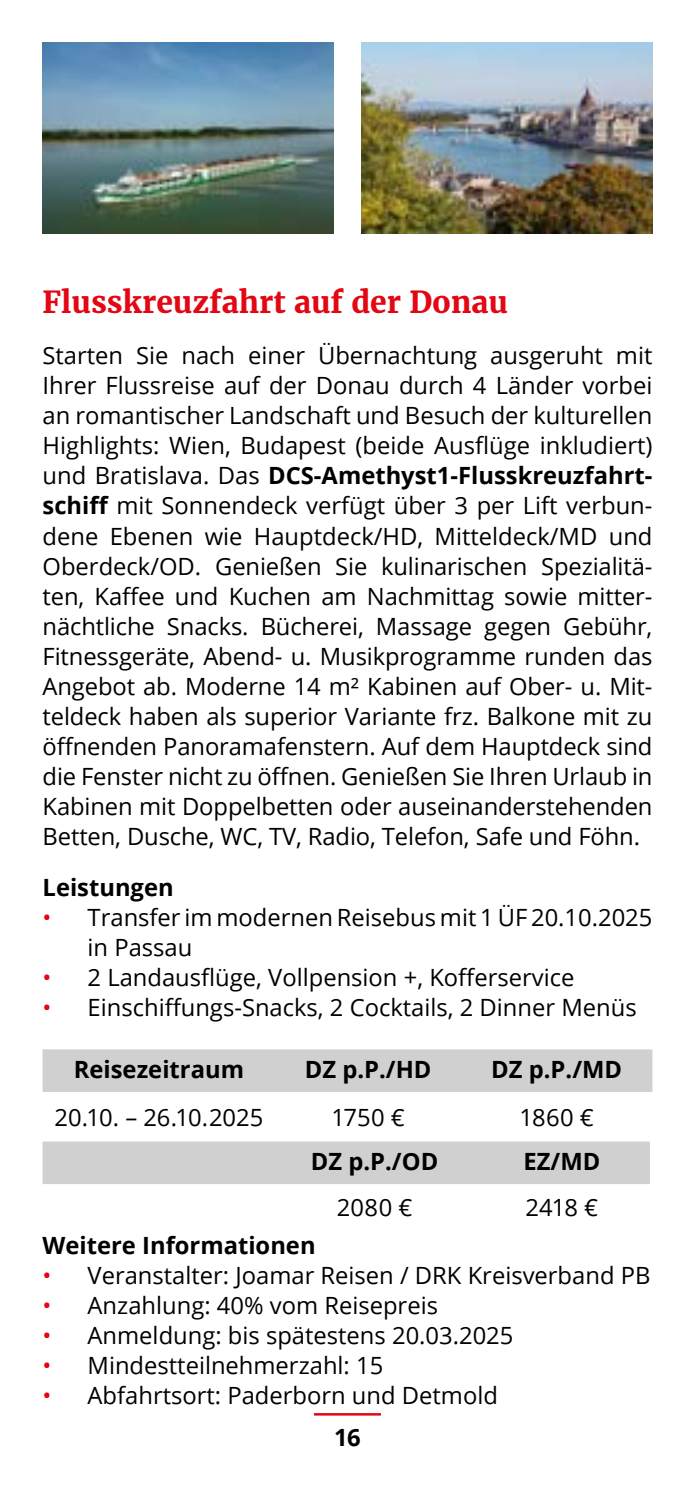
<style>
.page{position:relative;width:695px;height:1489px;background:#fff}
.page>*{position:absolute;margin:0;border:0;box-sizing:border-box;transform-origin:0 0}
.t1{font:700 30px "Merriweather";color:#e30613}
.t2{font:23.75px/30px "Open Sans";color:#000;text-align:justify}
.t3{font:700 23.75px "Open Sans";color:#000}
.s1{font-weight:700}
.s2{color:#e30613}
</style>
<div class="page">
<img style="left:43px;top:43px;width:290px;height:191px">
<img style="left:361px;top:43px;width:291px;height:191px">
<div style="left:43px;top:1049px;width:609px;height:42px;background:#d0d0d0"></div>
<div style="left:43px;top:1141px;width:606px;height:42px;background:#d0d0d0"></div>
<hr style="left:314px;top:1412px;width:67px;height:3px;background:#e30613">
<p class="t1" style="left:43px;top:283px;width:467px">Flusskreuzfahrt auf der Donau</p>
<p class="t2" style="left:43px;top:340px;width:611px">Starten Sie nach einer Übernachtung ausgeruht mit Ihrer Flussreise auf der Donau durch 4 Länder vorbei an romantischer Landschaft und Besuch der kulturellen Highlights: Wien, Budapest (beide Ausflüge inkludiert) und Bratislava. Das <span class="s1">DCS-Amethyst1-Flusskreuzfahrt&shy;schiff</span> mit Sonnendeck verfügt über 3 per Lift verbun&shy;dene Ebenen wie Hauptdeck/HD, Mitteldeck/MD und Oberdeck/OD. Genießen Sie kulinarischen Spezialitä&shy;ten, Kaffee und Kuchen am Nachmittag sowie mitter&shy;nächtliche Snacks. Bücherei, Massage gegen Gebühr, Fitnessgeräte, Abend- u. Musikprogramme runden das Angebot ab. Moderne 14 m² Kabinen auf Ober- u. Mit&shy;teldeck haben als superior Variante frz. Balkone mit zu öffnenden Panoramafenstern. Auf dem Hauptdeck sind die Fenster nicht zu öffnen. Genießen Sie Ihren Urlaub in Kabinen mit Doppelbetten oder auseinanderstehenden Betten, Dusche, WC, TV, Radio, Telefon, Safe und Föhn.</p>
<p class="t3" style="left:43px;top:870px;width:133px">Leistungen</p>
<p class="t2" style="left:88px;top:901px;width:566px;text-indent:-45px"><span class="s2">•</span> Transfer im modernen Reisebus mit 1 ÜF 20.10.2025 in Passau</p>
<p class="t2" style="left:43px;top:961px;width:533px"><span class="s2">•</span> 2 Landausflüge, Vollpension +, Kofferservice</p>
<p class="t2" style="left:43px;top:991px;width:595px"><span class="s2">•</span> Einschiffungs-Snacks, 2 Cocktails, 2 Dinner Menüs</p>
<p class="t3" style="left:74px;top:1052px;width:172px">Reisezeitraum</p>
<p class="t3" style="left:305px;top:1052px;width:128px">DZ p.P./HD</p>
<p class="t3" style="left:491px;top:1052px;width:132px">DZ p.P./MD</p>
<p class="t2" style="left:54px;top:1101px;width:210px">20.10. – 26.10.2025</p>
<p class="t2" style="left:331px;top:1101px;width:75px">1750 €</p>
<p class="t2" style="left:519px;top:1101px;width:76px">1860 €</p>
<p class="t3" style="left:311px;top:1144px;width:129px">DZ p.P./OD</p>
<p class="t3" style="left:523px;top:1144px;width:78px">EZ/MD</p>
<p class="t2" style="left:337px;top:1191px;width:77px">2080 €</p>
<p class="t2" style="left:525px;top:1191px;width:74px">2418 €</p>
<p class="t3" style="left:43px;top:1228px;width:274px">Weitere Informationen</p>
<p class="t2" style="left:43px;top:1259px;width:609px"><span class="s2">•</span> Veranstalter: Joamar Reisen / DRK Kreisverband PB</p>
<p class="t2" style="left:43px;top:1289px;width:397px"><span class="s2">•</span> Anzahlung: 40% vom Reisepreis</p>
<p class="t2" style="left:43px;top:1319px;width:472px"><span class="s2">•</span> Anmeldung: bis spätestens 20.03.2025</p>
<p class="t2" style="left:43px;top:1349px;width:342px"><span class="s2">•</span> Mindestteilnehmerzahl: 15</p>
<p class="t2" style="left:43px;top:1379px;width:457px"><span class="s2">•</span> Abfahrtsort: Paderborn und Detmold</p>
<p class="t3" style="left:334px;top:1420px;width:28px">16</p>
</div>
